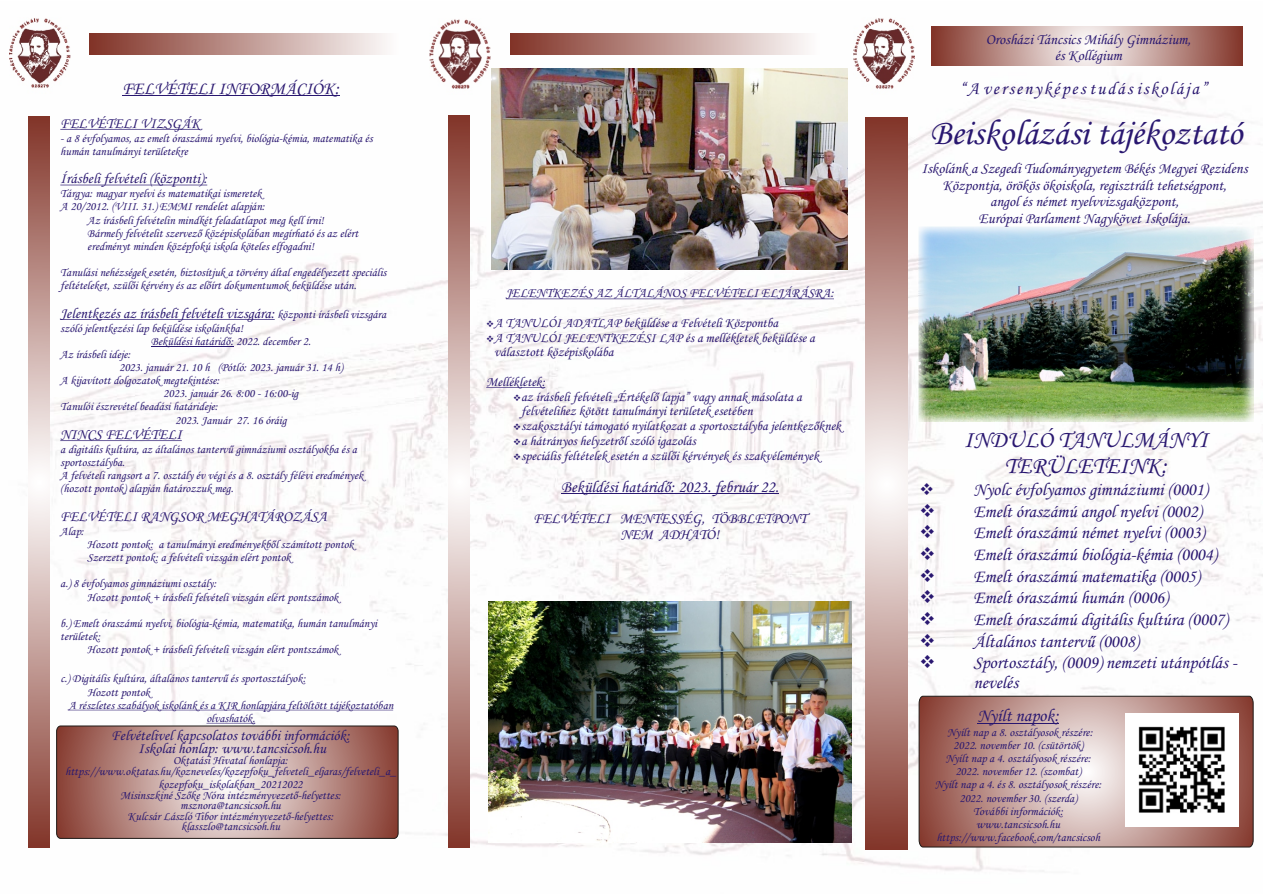
<style>
.page{position:relative;width:1263px;height:894px;background:#fff}
.page>*{position:absolute;margin:0;border:0;box-sizing:border-box;transform-origin:0 0}
.t1{font:italic 36px "Monotype Corsiva";color:#291770}
.t2{font:italic 24px/26.2px "Monotype Corsiva";color:#291770;text-align:center}
.t3{font:italic 18px/19.6px "Monotype Corsiva";color:#291770}
.t4{font:italic 18px "Monotype Corsiva";letter-spacing:.11em;color:#291770}
.t5{font:italic 16.5px "Monotype Corsiva";color:#291770}
.t6{font:italic 15px/16.4px "Monotype Corsiva";color:#291770;text-align:center}
.t7{font:italic 13.5px/14.7px "Monotype Corsiva";color:#291770}
.t8{font:italic 12px/13px "Monotype Corsiva";color:#291770}
.s1{font-size:12px}
</style>
<div class="page">
<img style="left:9px;top:26px;width:1254px;height:846px">
<svg style="left:919px;top:696px;width:335px;height:151px;background:#bc948e"></svg>
<svg style="left:932px;top:27px;width:310px;height:39px;background:#bf9791"></svg>
<svg style="left:865px;top:118px;width:43px;height:732px;background:#c09993"></svg>
<hr style="left:977px;top:723px;width:82px;height:1px;background:#291770">
<svg style="left:449px;top:115px;width:21px;height:732px;background:#c09993"></svg>
<hr style="left:506px;top:299px;width:328px;height:1px;background:#291770">
<hr style="left:486px;top:387px;width:59px;height:1px;background:#291770">
<hr style="left:561px;top:493px;width:218px;height:1px;background:#291770">
<div style="left:90px;top:33px;width:309px;height:21px;background:linear-gradient(to right,#813327,#fefdfd)"></div>
<svg style="left:28px;top:116px;width:22px;height:732px;background:#c09993"></svg>
<hr style="left:122px;top:96px;width:218px;height:1px;background:#291770">
<hr style="left:60px;top:129px;width:140px;height:1px;background:#291770">
<hr style="left:60px;top:185px;width:147px;height:1px;background:#291770">
<hr style="left:60px;top:319px;width:215px;height:1px;background:#291770">
<hr style="left:60px;top:440px;width:122px;height:1px;background:#291770">
<hr style="left:151px;top:346px;width:83px;height:1px;background:#291770">
<hr style="left:69px;top:710px;width:324px;height:1px;background:#291770">
<hr style="left:207px;top:723px;width:48px;height:1px;background:#291770">
<img style="left:919px;top:226px;width:334px;height:195px">
<div style="left:510px;top:33px;width:309px;height:21px;background:linear-gradient(to right,#813327,#fefdfd)"></div>
<svg style="left:56px;top:726px;width:342px;height:113px;background:#ba948e"></svg>
<img style="left:853px;top:18px;width:61px;height:76px">
<img style="left:430px;top:19px;width:61px;height:76px">
<img style="left:10px;top:18px;width:61px;height:76px">
<img style="left:489px;top:601px;width:362px;height:242px">
<img style="left:1125px;top:713px;width:113px;height:113px">
<img style="left:491px;top:69px;width:357px;height:201px">
<h3 class="t3" style="left:122px;top:80px;width:219px">FELVÉTELI INFORMÁCIÓK:</h3>
<p class="t6" style="left:60px;top:116px;width:142px">FELVÉTELI VIZSGÁK</p>
<p class="t8" style="left:60px;top:133px;width:314px">- a 8 évfolyamos, az emelt óraszámú nyelvi, biológia-kémia, matematika és humán tanulmányi területekre</p>
<p class="t6" style="left:60px;top:172px;width:148px">Írásbeli felvételi (központi):</p>
<p class="t8" style="left:60px;top:188px;width:203px">Tárgya: magyar nyelvi és matematikai ismeretek</p>
<p class="t8" style="left:60px;top:201px;width:206px">A 20/2012. (VIII. 31.) EMMI rendelet alapján:</p>
<p class="t8" style="left:87px;top:214px;width:238px">Az írásbeli felvételin mindkét feladatlapot meg kell írni!</p>
<p class="t8" style="left:87px;top:228px;width:272px">Bármely felvételit szervezõ középiskolában megírható és az elért</p>
<p class="t8" style="left:87px;top:241px;width:228px">eredményt minden középfokú iskola köteles elfogadni!</p>
<p class="t8" style="left:60px;top:267px;width:328px">Tanulási nehézségek esetén, biztosítjuk a törvény által engedélyezett speciális feltételeket, szülõi kérvény és az elõírt dokumentumok beküldése után.</p>
<p class="t6" style="left:60px;top:306px;width:327px">Jelentkezés az írásbeli felvételi vizsgára: <span class="s1">központi írásbeli vizsgára</span></p>
<p class="t8" style="left:60px;top:323px;width:184px">szóló jelentkezési lap beküldése iskolánkba!</p>
<p class="t8" style="left:151px;top:336px;width:161px">Beküldési határidõ: 2022. december 2.</p>
<p class="t8" style="left:60px;top:349px;width:72px">Az írásbeli ideje:</p>
<p class="t8" style="left:119px;top:362px;width:225px">2023. január 21. 10 h (Pótló: 2023. január 31. 14 h)</p>
<p class="t8" style="left:60px;top:375px;width:161px">A kijavított dolgozatok megtekintése:</p>
<p class="t8" style="left:163px;top:388px;width:137px">2023. január 26. 8:00 - 16:00-ig</p>
<p class="t8" style="left:60px;top:401px;width:159px">Tanulói észrevétel beadási határideje:</p>
<p class="t8" style="left:175px;top:414px;width:113px">2023. Január 27. 16 óráig</p>
<p class="t6" style="left:60px;top:428px;width:123px">NINCS FELVÉTELI</p>
<p class="t8" style="left:60px;top:444px;width:305px">a digitális kultúra, az általános tantervû gimnáziumi osztályokba és a sportosztályba.<br>A felvételi rangsort a 7. osztály év végi és a 8. osztály félévi eredmények (hozott pontok) alapján határozzuk meg.</p>
<p class="t6" style="left:60px;top:510px;width:268px">FELVÉTELI RANGSOR MEGHATÁROZÁSA</p>
<p class="t8" style="left:60px;top:526px;width:25px">Alap:</p>
<p class="t8" style="left:87px;top:539px;width:268px">Hozott pontok: a tanulmányi eredményekbõl számított pontok<br>Szerzett pontok: a felvételi vizsgán elért pontok</p>
<p class="t8" style="left:87px;top:578px;width:253px;text-indent:-27px">a.) 8 évfolyamos gimnáziumi osztály:<br>Hozott pontok + írásbeli felvételi vizsgán elért pontszámok</p>
<p class="t8" style="left:60px;top:618px;width:318px">b.) Emelt óraszámú nyelvi, biológia-kémia, matematika, humán tanulmányi</p>
<p class="t8" style="left:60px;top:631px;width:42px">területek:</p>
<p class="t8" style="left:87px;top:644px;width:253px">Hozott pontok + írásbeli felvételi vizsgán elért pontszámok</p>
<p class="t8" style="left:60px;top:673px;width:247px">c.) Digitális kultúra, általános tantervû és sportosztályok:</p>
<p class="t8" style="left:87px;top:686px;width:64px">Hozott pontok</p>
<p class="t8" style="left:69px;top:700px;width:326px">A részletes szabályok iskolánk és a KIR honlapjára feltöltött tájékoztatóban</p>
<p class="t8" style="left:207px;top:713px;width:50px">olvashatók.</p>
<p class="t6" style="left:111px;top:730px;width:240px;line-height:13px">Felvételivel kapcsolatos további információk:<br>Iskolai honlap: www.tancsicsoh.hu</p>
<p class="t8" style="left:65px;top:757px;width:332px;line-height:10.5px;text-align:center">Oktatási Hivatal honlapja: https://www.oktatas.hu/kozneveles/kozepfoku_felveteli_eljaras/felveteli_a_</p>
<p class="t8" style="left:120px;top:780px;width:222px;line-height:10.5px;text-align:center">kozepfoku_iskolakban_20212022<br>Misinszkiné Szõke Nóra intézményvezetõ-helyettes: msznora@tancsicsoh.hu<br>Kulcsár László Tibor intézményvezetõ-helyettes: klasszlo@tancsicsoh.hu</p>
<p class="t7" style="left:506px;top:287px;width:330px">JELENTKEZÉS AZ ÁLTALÁNOS FELVÉTELI ELJÁRÁSRA:</p>
<p class="t7" style="left:486px;top:317px;width:294px">❖A TANULÓI ADATLAP beküldése a Felvételi Központba</p>
<p class="t7" style="left:494px;top:331px;width:322px;text-indent:-8px">❖A TANULÓI JELENTKEZÉSI LAP és a mellékletek beküldése a választott középiskolába</p>
<p class="t7" style="left:486px;top:376px;width:61px">Mellékletek:</p>
<p class="t7" style="left:521px;top:390px;width:282px;text-indent:-8px">❖az írásbeli felvételi „Értékelõ lapja” vagy annak másolata a felvételihez kötött tanulmányi területek esetében</p>
<p class="t7" style="left:513px;top:420px;width:329px">❖szakosztályi támogató nyilatkozat a sportosztályba jelentkezõknek</p>
<p class="t7" style="left:513px;top:435px;width:184px">❖a hátrányos helyzetrõl szóló igazolás</p>
<p class="t7" style="left:513px;top:449px;width:307px">❖speciális feltételek esetén a szülõi kérvények és szakvélemények</p>
<h3 class="t5" style="left:561px;top:480px;width:219px">Beküldési határidõ: 2023. február 22.</h3>
<p class="t6" style="left:533px;top:512px;width:275px">FELVÉTELI MENTESSÉG, TÖBBLETPONT<br>NEM ADHATÓ!</p>
<p class="t6" style="left:986px;top:32px;width:207px">Orosházi Táncsics Mihály Gimnázium, és Kollégium</p>
<h3 class="t4" style="left:960px;top:82px;width:249px">“A versenyképes tudás iskolája”</h3>
<h1 class="t1" style="left:930px;top:119px;width:314px">Beiskolázási tájékoztató</h1>
<p class="t6" style="left:921px;top:162px;width:328px">Iskolánk a Szegedi Tudományegyetem Békés Megyei Rezidens Központja, örökös ökoiskola, regisztrált tehetségpont,<br>angol és német nyelvvizsgaközpont,<br>Európai Parlament Nagykövet Iskolája.</p>
<h2 class="t2" style="left:964px;top:429px;width:245px">INDULÓ TANULMÁNYI<br>TERÜLETEINK:</h2>
<h3 class="t3" style="left:919px;top:481px;width:290px">❖ Nyolc évfolyamos gimnáziumi (0001)</h3>
<h3 class="t3" style="left:919px;top:503px;width:284px">❖ Emelt óraszámú angol nyelvi (0002)</h3>
<h3 class="t3" style="left:919px;top:525px;width:287px">❖ Emelt óraszámú német nyelvi (0003)</h3>
<h3 class="t3" style="left:919px;top:546px;width:299px">❖ Emelt óraszámú biológia-kémia (0004)</h3>
<h3 class="t3" style="left:919px;top:568px;width:282px">❖ Emelt óraszámú matematika (0005)</h3>
<h3 class="t3" style="left:919px;top:590px;width:250px">❖ Emelt óraszámú humán (0006)</h3>
<h3 class="t3" style="left:919px;top:611px;width:310px">❖ Emelt óraszámú digitális kultúra (0007)</h3>
<h3 class="t3" style="left:919px;top:633px;width:221px">❖ Általános tantervû (0008)</h3>
<h3 class="t3" style="left:973px;top:655px;width:265px;text-indent:-54px">❖ Sportosztály, (0009) nemzeti utánpótlás - nevelés</h3>
<h3 class="t3" style="left:977px;top:707px;width:83px">Nyílt napok:</h3>
<p class="t8" style="left:935px;top:727px;width:168px;text-align:center">Nyílt nap a 8. osztályosok részére:<br>2022. november 10. (csütörtök)<br>Nyílt nap a 4. osztályosok részére:<br>2022. november 12. (szombat)<br>Nyílt nap a 4. és 8. osztályosok részére:<br>2022. november 30. (szerda)<br>További információk: www.tancsicsoh.hu https://www.facebook.com/tancsicsoh</p>
</div>
